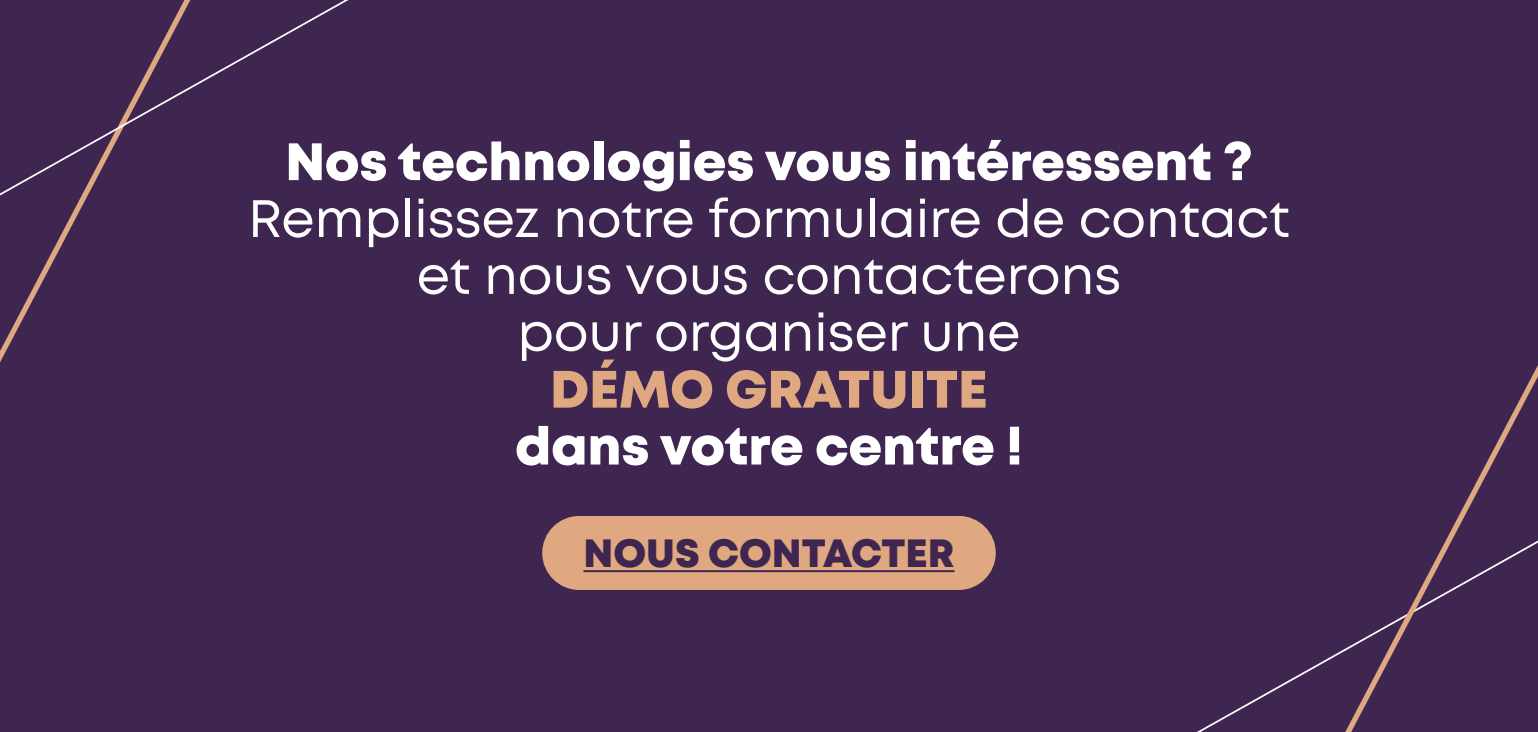
<style>
.page{position:relative;width:1538px;height:732px;background:#3e2651}
.page>*{position:absolute;margin:0;border:0;box-sizing:border-box;transform-origin:0 0}
.t1{font:52.5px/56.9px "Mont";color:#fff;text-align:center}
.t2{font:800 52.5px "Mont";color:#fff}
.t3{font:800 52.5px "Mont";color:#dfa880}
.t4{font:800 39.38px "Mont";color:#3e2651}
</style>
<div class="page">
<svg style="left:0;top:252px;width:58px;height:110px"></svg>
<svg style="left:0;top:0;width:349px;height:252px"></svg>
<svg style="left:1257px;top:365px;width:281px;height:367px"></svg>
<div style="left:542px;top:516px;width:454px;height:74px;background:#dfa880;border-radius:37px"></div>
<hr style="left:583px;top:570px;width:371px;height:2px;background:#3e2651">
<p class="t2" style="left:285px;top:127px;width:969px">Nos technologies vous intéressent ?</p>
<p class="t1" style="left:248px;top:190px;width:1043px">Remplissez notre formulaire de contact et nous vous contacterons<br>pour organiser une</p>
<p class="t3" style="left:550px;top:355px;width:439px">DÉMO GRATUITE</p>
<p class="t2" style="left:515px;top:412px;width:509px">dans votre centre !</p>
<p class="t4" style="left:583px;top:528px;width:372px">NOUS CONTACTER</p>
</div>
